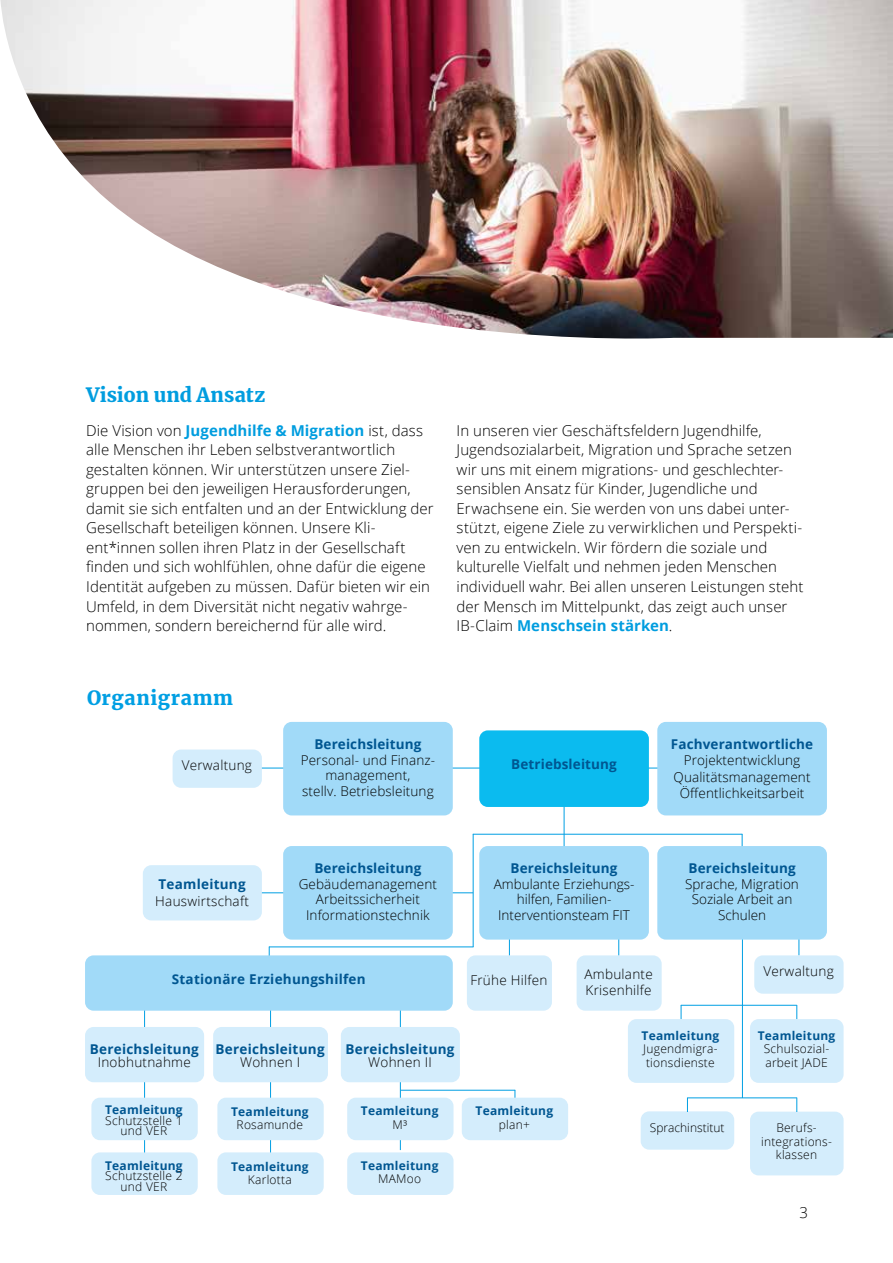
<style>
.page{position:relative;width:893px;height:1263px;background:#fff}
.page>*{position:absolute;margin:0;border:0;box-sizing:border-box;transform-origin:0 0}
.t1{font:900 19.5px "Merriweather";letter-spacing:.005em;color:#009ddf}
.t2{font:900 19.5px "Merriweather";letter-spacing:.035em;color:#009fe3}
.t3{font:300 15px/19.5px "Open Sans";letter-spacing:.005em;color:#000}
.t4{font:300 13.5px/15.8px "Open Sans";letter-spacing:.01em;color:#000;text-align:center}
.t5{font:700 13.5px "Open Sans";letter-spacing:.01em;color:#005691}
.t6{font:300 12px/13.5px "Open Sans";letter-spacing:.02em;color:#000;text-align:center}
.t7{font:700 12px "Open Sans";letter-spacing:.02em;color:#005691}
.t8{font:300 12px "Open Sans";color:#000}
.s1{font-weight:700;color:#009ddf}
</style>
<div class="page">
<img style="left:0;top:0;width:893px;height:339px">
<hr style="left:270px;top:1006px;width:1px;height:168px;background:#009fe3">
<hr style="left:400px;top:1009px;width:1px;height:141px;background:#009fe3">
<hr style="left:144px;top:1006px;width:1px;height:168px;background:#009fe3">
<svg style="left:509px;top:939px;width:1px;height:16px"></svg>
<hr style="left:269px;top:946px;width:204px;height:1px;background:#009fe3">
<svg style="left:618px;top:939px;width:1px;height:16px"></svg>
<hr style="left:742px;top:922px;width:1px;height:176px;background:#009fe3">
<hr style="left:799px;top:924px;width:1px;height:31px;background:#009fe3">
<hr style="left:257px;top:768px;width:421px;height:1px;background:#009fe3">
<div style="left:657px;top:722px;width:170px;height:93px;background:#a1daf8;border-radius:9px"></div>
<div style="left:283px;top:722px;width:170px;height:93px;background:#a1daf8;border-radius:9px"></div>
<div style="left:641px;top:1111px;width:93px;height:39px;background:#d4edfc;border-radius:9px"></div>
<div style="left:750px;top:1112px;width:94px;height:63px;background:#d4edfc;border-radius:9px"></div>
<hr style="left:200px;top:892px;width:273px;height:1px;background:#009fe3">
<svg style="left:742px;top:834px;width:1px;height:12px"></svg>
<hr style="left:473px;top:834px;width:1px;height:113px;background:#009fe3">
<svg style="left:681px;top:1006px;width:1px;height:13px"></svg>
<svg style="left:687px;top:1098px;width:1px;height:14px"></svg>
<svg style="left:796px;top:1006px;width:1px;height:13px"></svg>
<svg style="left:796px;top:1098px;width:1px;height:14px"></svg>
<hr style="left:681px;top:1005px;width:116px;height:1px;background:#009fe3">
<hr style="left:687px;top:1097px;width:110px;height:1px;background:#009fe3">
<hr style="left:401px;top:1090px;width:114px;height:1px;background:#009fe3">
<hr style="left:564px;top:799px;width:1px;height:57px;background:#009fe3">
<hr style="left:473px;top:834px;width:269px;height:1px;background:#009fe3">
<div style="left:479px;top:846px;width:170px;height:93px;background:#a1daf8;border-radius:9px"></div>
<div style="left:657px;top:846px;width:170px;height:93px;background:#a1daf8;border-radius:9px"></div>
<div style="left:173px;top:749px;width:89px;height:39px;background:#d4edfc;border-radius:9px"></div>
<div style="left:754px;top:955px;width:90px;height:39px;background:#d4edfc;border-radius:9px"></div>
<div style="left:85px;top:955px;width:368px;height:56px;background:#a1daf8;border-radius:9px"></div>
<div style="left:143px;top:865px;width:119px;height:55px;background:#d4edfc;border-radius:9px"></div>
<div style="left:85px;top:1027px;width:119px;height:55px;background:#d4edfc;border-radius:9px"></div>
<div style="left:341px;top:1027px;width:119px;height:55px;background:#d4edfc;border-radius:9px"></div>
<div style="left:213px;top:1027px;width:115px;height:55px;background:#d4edfc;border-radius:9px"></div>
<div style="left:467px;top:955px;width:85px;height:56px;background:#d4edfc;border-radius:9px"></div>
<div style="left:91px;top:1098px;width:107px;height:42px;background:#d4edfc;border-radius:9px"></div>
<div style="left:217px;top:1098px;width:107px;height:42px;background:#d4edfc;border-radius:9px"></div>
<div style="left:347px;top:1098px;width:106px;height:42px;background:#d4edfc;border-radius:9px"></div>
<div style="left:577px;top:955px;width:85px;height:56px;background:#d4edfc;border-radius:9px"></div>
<div style="left:91px;top:1152px;width:107px;height:43px;background:#d4edfc;border-radius:9px"></div>
<div style="left:217px;top:1152px;width:107px;height:43px;background:#d4edfc;border-radius:9px"></div>
<div style="left:462px;top:1098px;width:106px;height:42px;background:#d4edfc;border-radius:9px"></div>
<div style="left:347px;top:1152px;width:106px;height:43px;background:#d4edfc;border-radius:9px"></div>
<div style="left:628px;top:1019px;width:106px;height:64px;background:#d4edfc;border-radius:9px"></div>
<div style="left:750px;top:1019px;width:94px;height:64px;background:#d4edfc;border-radius:9px"></div>
<div style="left:283px;top:846px;width:170px;height:93px;background:#a1daf8;border-radius:9px"></div>
<div style="left:479px;top:730px;width:170px;height:77px;background:#0bbbef;border-radius:9px"></div>
<h1 class="t1" style="left:86px;top:381px;width:181px">Vision und Ansatz</h1>
<p class="t3" style="left:86px;top:420px;width:349px">Die Vision von <span class="s1">Jugendhilfe &amp; Migration</span> ist, dass alle Menschen ihr Leben selbstverantwortlich gestalten können. Wir unterstützen unsere Ziel&shy;gruppen bei den jeweiligen Herausforderungen, damit sie sich entfalten und an der Entwicklung der Gesellschaft beteiligen können. Unsere Kli&shy;ent*innen sollen ihren Platz in der Gesellschaft finden und sich wohlfühlen, ohne dafür die eigene Identität aufgeben zu müssen. Dafür bieten wir ein Umfeld, in dem Diversität nicht negativ wahrge&shy;nommen, sondern bereichernd für alle wird.</p>
<p class="t3" style="left:457px;top:420px;width:348px">In unseren vier Geschäftsfeldern Jugendhilfe, Jugendsozialarbeit, Migration und Sprache setzen wir uns mit einem migrations- und geschlechter&shy;sensiblen Ansatz für Kinder, Jugendliche und Erwachsene ein. Sie werden von uns dabei unter&shy;stützt, eigene Ziele zu verwirklichen und Perspekti&shy;ven zu entwickeln. Wir fördern die soziale und kulturelle Vielfalt und nehmen jeden Menschen individuell wahr. Bei allen unseren Leistungen steht der Mensch im Mittelpunkt, das zeigt auch unser IB-Claim <span class="s1">Menschsein stärken</span>.</p>
<h1 class="t2" style="left:87px;top:685px;width:148px">Organigramm</h1>
<p class="t4" style="left:182px;top:757px;width:72px">Verwaltung</p>
<p class="t5" style="left:314px;top:734px;width:109px">Bereichsleitung</p>
<p class="t4" style="left:301px;top:751px;width:136px">Personal- und Finanz&shy;management,<br>stellv. Betriebsleitung</p>
<p class="t5" style="left:511px;top:755px;width:107px">Betriebsleitung</p>
<p class="t5" style="left:671px;top:734px;width:144px">Fachverantwortliche</p>
<p class="t4" style="left:674px;top:752px;width:138px;line-height:16.5px">Projektentwicklung<br>Qualitätsmanagement<br>Öffentlichkeitsarbeit</p>
<p class="t5" style="left:158px;top:874px;width:89px">Teamleitung</p>
<p class="t4" style="left:155px;top:892px;width:95px">Hauswirtschaft</p>
<p class="t5" style="left:314px;top:858px;width:109px">Bereichsleitung</p>
<p class="t4" style="left:299px;top:875px;width:140px">Gebäudemanagement<br>Arbeitssicherheit<br>Informationstechnik</p>
<p class="t5" style="left:510px;top:858px;width:109px">Bereichsleitung</p>
<p class="t4" style="left:494px;top:875px;width:142px">Ambulante Erziehungs&shy;hilfen, Familien-<br>Interventionsteam FIT</p>
<p class="t5" style="left:688px;top:858px;width:109px">Bereichsleitung</p>
<p class="t4" style="left:685px;top:875px;width:115px">Sprache, Migration<br>Soziale Arbeit an<br>Schulen</p>
<p class="t5" style="left:172px;top:969px;width:195px">Stationäre Erziehungshilfen</p>
<p class="t4" style="left:470px;top:972px;width:79px">Frühe Hilfen</p>
<p class="t5" style="left:90px;top:1039px;width:111px">Bereichsleitung</p>
<p class="t4" style="left:98px;top:1054px;width:95px">Inobhutnahme</p>
<p class="t5" style="left:216px;top:1039px;width:111px">Bereichsleitung</p>
<p class="t4" style="left:240px;top:1054px;width:62px">Wohnen I</p>
<p class="t5" style="left:346px;top:1039px;width:111px">Bereichsleitung</p>
<p class="t4" style="left:368px;top:1054px;width:65px">Wohnen II</p>
<p class="t7" style="left:105px;top:1101px;width:79px">Teamleitung</p>
<p class="t6" style="left:105px;top:1115px;width:79px;line-height:10.5px">Schutzstelle 1 und VER</p>
<p class="t7" style="left:231px;top:1103px;width:79px">Teamleitung</p>
<p class="t6" style="left:237px;top:1118px;width:68px">Rosamunde</p>
<p class="t7" style="left:361px;top:1102px;width:79px">Teamleitung</p>
<p class="t6" style="left:392px;top:1117px;width:16px">M³</p>
<p class="t7" style="left:475px;top:1102px;width:79px">Teamleitung</p>
<p class="t6" style="left:499px;top:1117px;width:33px">plan+</p>
<p class="t7" style="left:105px;top:1157px;width:79px">Teamleitung</p>
<p class="t6" style="left:105px;top:1170px;width:79px;line-height:10.5px">Schutzstelle 2 und VER</p>
<p class="t7" style="left:231px;top:1158px;width:79px">Teamleitung</p>
<p class="t6" style="left:248px;top:1173px;width:45px">Karlotta</p>
<p class="t7" style="left:361px;top:1157px;width:79px">Teamleitung</p>
<p class="t6" style="left:378px;top:1172px;width:44px">MAMoo</p>
<p class="t4" style="left:584px;top:966px;width:70px;text-align:left">Ambulante<br>Krisenhilfe</p>
<p class="t7" style="left:642px;top:1027px;width:79px">Teamleitung</p>
<p class="t6" style="left:643px;top:1042px;width:76px;text-align:left">Jugendmigra&shy;tionsdienste</p>
<p class="t4" style="left:763px;top:963px;width:72px">Verwaltung</p>
<p class="t7" style="left:758px;top:1027px;width:79px">Teamleitung</p>
<p class="t6" style="left:764px;top:1042px;width:67px;text-align:left">Schulsozial&shy;arbeit JADE</p>
<p class="t8" style="left:650px;top:1119px;width:76px">Sprachinstitut</p>
<p class="t6" style="left:761px;top:1121px;width:72px">Berufs&shy;integrations&shy;klassen</p>
<p class="t3" style="left:799px;top:1203px;width:10px">3</p>
</div>
